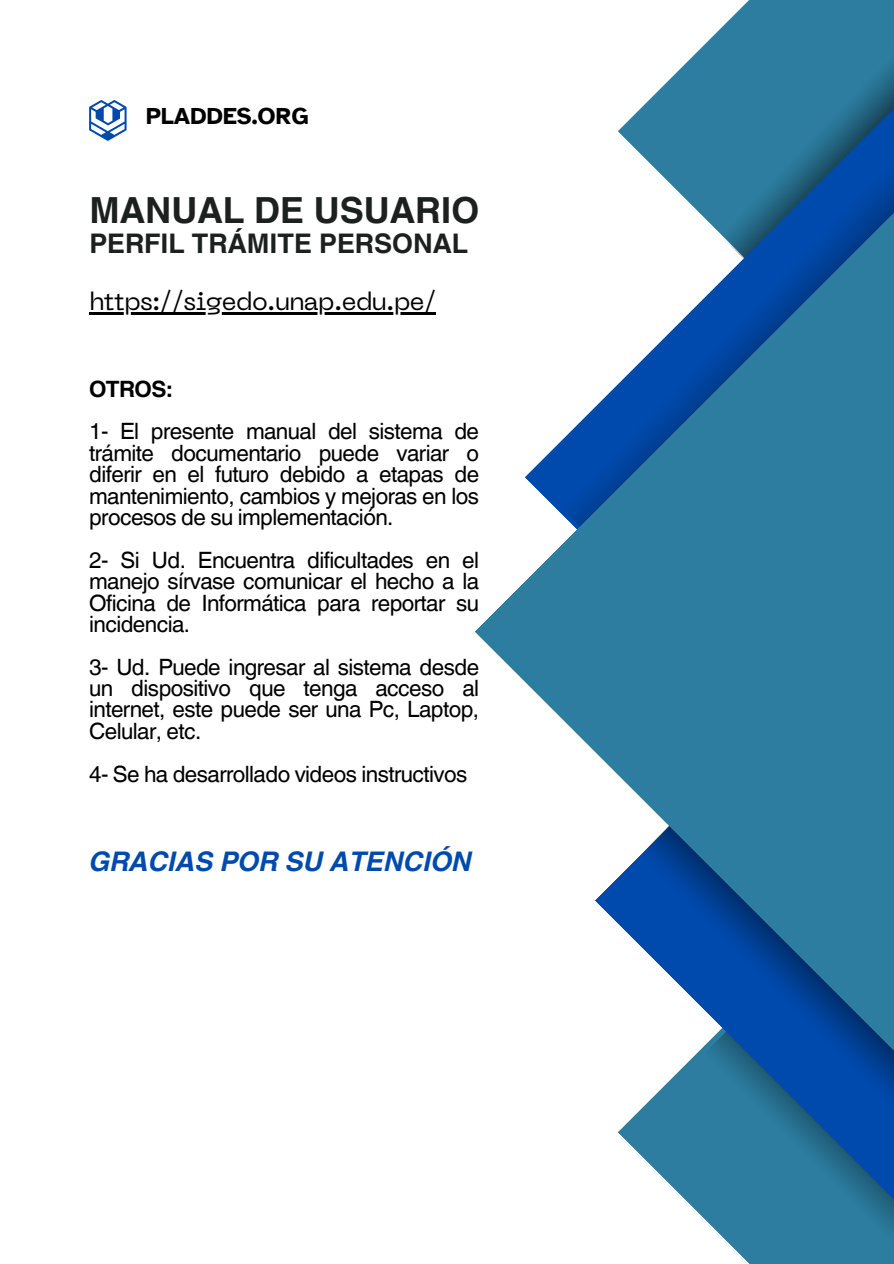
<style>
.page{position:relative;width:894px;height:1264px;background:#fff}
.page>*{position:absolute;margin:0;border:0;box-sizing:border-box;transform-origin:0 0}
.t1{font:700 36px "Helvetica World";color:#1c2120}
.t2{font:700 27px "Helvetica World";color:#1c2120}
.t3{font:italic 700 27px "Helvetica World";color:#004aad}
.t4{font:25.05px "PP Neue Machina";letter-spacing:-.025em;color:#000}
.t5{font:700 23.85px "Atkinson Hyperlegible";color:#000}
.t6{font:22.5px/21.3px "Helvetica World";letter-spacing:-.025em;color:#000;text-align:justify}
.t7{font:700 22.5px "Helvetica World";letter-spacing:-.025em;color:#000}
</style>
<div class="page">
<img style="left:618px;top:0;width:275px;height:186px">
<img style="left:618px;top:1077px;width:275px;height:175px">
<svg style="left:475px;top:186px;width:418px;height:891px;fill:#2c7da0"></svg>
<svg style="left:89px;top:100px;width:37px;height:41px"></svg>
<hr style="left:89px;top:312px;width:347px;height:2px;background:#000">
<h1 class="t5" style="left:146px;top:102px;width:164px">PLADDES.ORG</h1>
<p class="t1" style="left:89px;top:180px;width:391px">MANUAL DE USUARIO</p>
<p class="t2" style="left:89px;top:221px;width:380px">PERFIL TRÁMITE PERSONAL</p>
<h2 class="t4" style="left:89px;top:291px;width:348px">https://sigedo.unap.edu.pe/</h2>
<h3 class="t7" style="left:89px;top:370px;width:85px">OTROS:</h3>
<p class="t6" style="left:89px;top:421px;width:391px">1- El presente manual del sistema de trámite documentario puede variar o diferir en el futuro debido a etapas de mantenimiento, cambios y mejoras en los procesos de su implementación.</p>
<p class="t6" style="left:89px;top:549px;width:391px">2- Si Ud. Encuentra dificultades en el manejo sírvase comunicar el hecho a la Oficina de Informática para reportar su incidencia.</p>
<p class="t6" style="left:89px;top:656px;width:391px">3- Ud. Puede ingresar al sistema desde un dispositivo que tenga acceso al internet, este puede ser una Pc, Laptop, Celular, etc.</p>
<p class="t6" style="left:89px;top:763px;width:380px">4- Se ha desarrollado videos instructivos</p>
<p class="t3" style="left:89px;top:839px;width:384px">GRACIAS POR SU ATENCIÓN</p>
</div>
